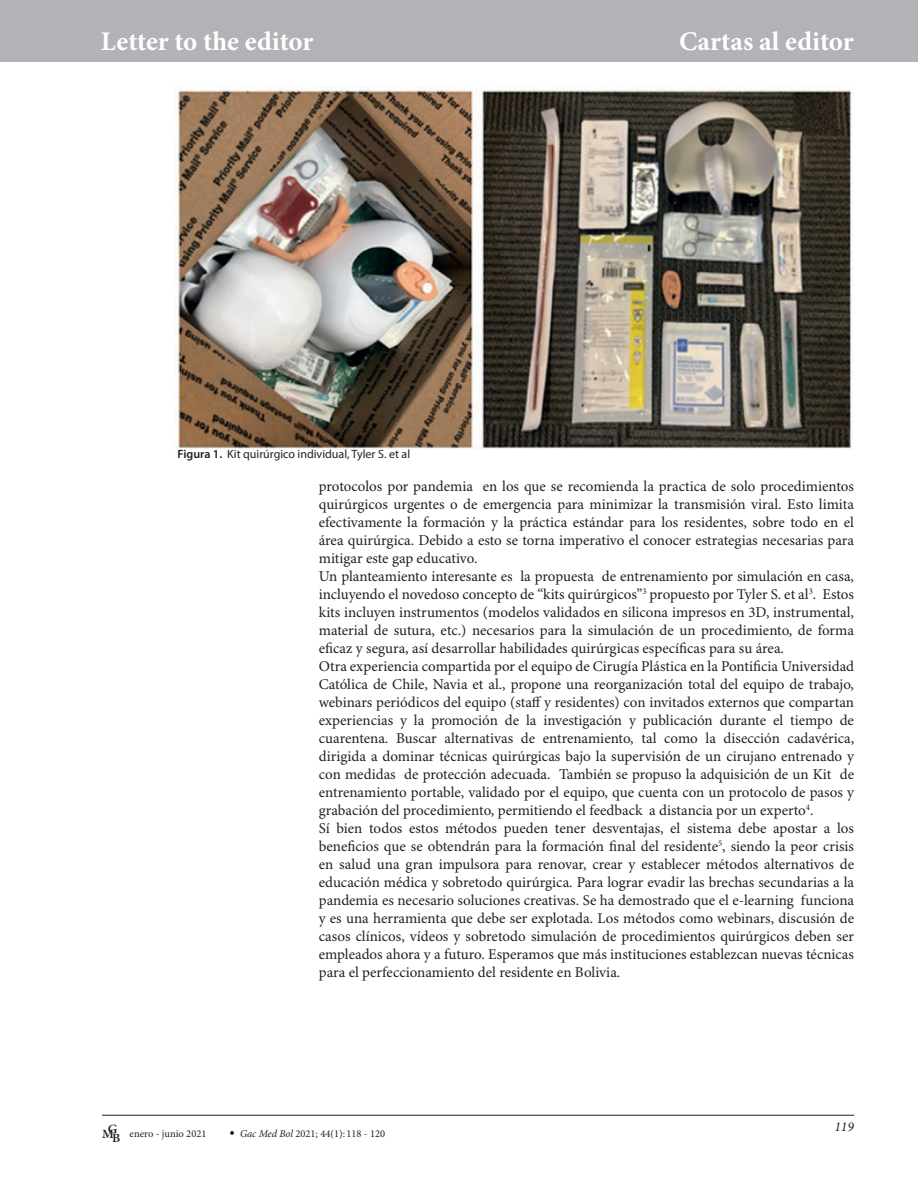
<style>
.page{position:relative;width:918px;height:1188px;background:#fff}
.page>*{position:absolute;margin:0;border:0;box-sizing:border-box;transform-origin:0 0}
.t1{font:700 27px "Minion Pro";color:#fff}
.t2{font:15px/18px "Minion Pro";color:#231f20}
.t3{font:italic 13.5px "Minion Pro";color:#231f20}
.t4{font:600 12.6px "Minion Pro";color:#231f20;scale:1.05 1}
.t5{font:12px "Myriad Pro";color:#231f20}
.t6{font:10.5px "Minion Pro";color:#231f20}
.s1{font-weight:600}
.s2{font-weight:600;font-size:12.6px}
.s3{font-style:italic}
</style>
<div class="page">
<div style="left:0;top:0;width:10px;height:61px;background:#b2b3b7"></div>
<div style="left:4px;top:0;width:914px;height:61px;background:#b2b3b7"></div>
<hr style="left:102px;top:1115px;width:752px;height:1px;background:#231f20">
<svg style="left:230px;top:1131px;width:4px;height:4px"></svg>
<img style="left:175px;top:86px;width:677px;height:363px">
<h1 class="t1" style="left:101px;top:22px;width:214px">Letter to the editor</h1>
<h1 class="t1" style="left:679px;top:22px;width:176px">Cartas al editor</h1>
<p class="t5" style="left:178px;top:447px;width:234px"><span class="s1">Figura 1.</span> Kit quirúrgico individual, Tyler S. et al</p>
<p class="t2" style="left:319px;top:478px;width:537px">protocolos por pandemia en los que se recomienda la practica de solo procedimientos quirúrgicos urgentes o de emergencia para minimizar la transmisión viral. Esto limita efectivamente la formación y la práctica estándar para los residentes, sobre todo en el área quirúrgica. Debido a esto se torna imperativo el conocer estrategias necesarias para mitigar este gap educativo.<br>Un planteamiento interesante es la propuesta de entrenamiento por simulación en casa, incluyendo el novedoso concepto de “kits quirúrgicos”<sup>3</sup> propuesto por Tyler S. et al<sup>3</sup>. Estos kits incluyen instrumentos (modelos validados en silicona impresos en 3D, instrumental, material de sutura, etc.) necesarios para la simulación de un procedimiento, de forma eficaz y segura, así desarrollar habilidades quirúrgicas específicas para su área.<br>Otra experiencia compartida por el equipo de Cirugía Plástica en la Pontificia Universidad Católica de Chile, Navia et al., propone una reorganización total del equipo de trabajo, webinars periódicos del equipo (staff y residentes) con invitados externos que compartan experiencias y la promoción de la investigación y publicación durante el tiempo de cuarentena. Buscar alternativas de entrenamiento, tal como la disección cadavérica, dirigida a dominar técnicas quirúrgicas bajo la supervisión de un cirujano entrenado y con medidas de protección adecuada. También se propuso la adquisición de un Kit de entrenamiento portable, validado por el equipo, que cuenta con un protocolo de pasos y grabación del procedimiento, permitiendo el feedback a distancia por un experto<sup>4</sup>.<br>Sí bien todos estos métodos pueden tener desventajas, el sistema debe apostar a los beneficios que se obtendrán para la formación final del residente<sup>5</sup>, siendo la peor crisis en salud una gran impulsora para renovar, crear y establecer métodos alternativos de educación médica y sobretodo quirúrgica. Para lograr evadir las brechas secundarias a la pandemia es necesario soluciones creativas. Se ha demostrado que el e-learning funciona y es una herramienta que debe ser explotada. Los métodos como webinars, discusión de casos clínicos, vídeos y sobretodo simulación de procedimientos quirúrgicos deben ser empleados ahora y a futuro. Esperamos que más instituciones establezcan nuevas técnicas para el perfeccionamiento del residente en Bolivia.</p>
<p class="t4" style="left:108px;top:1121px;width:11px">G</p>
<p class="t3" style="left:834px;top:1118px;width:21px">119</p>
<p class="t6" style="left:102px;top:1127px;width:106px"><span class="s2">MB</span> enero - junio 2021</p>
<p class="t6" style="left:240px;top:1127px;width:147px"><span class="s3">Gac Med Bol</span> 2021; 44(1):118 - 120</p>
</div>
